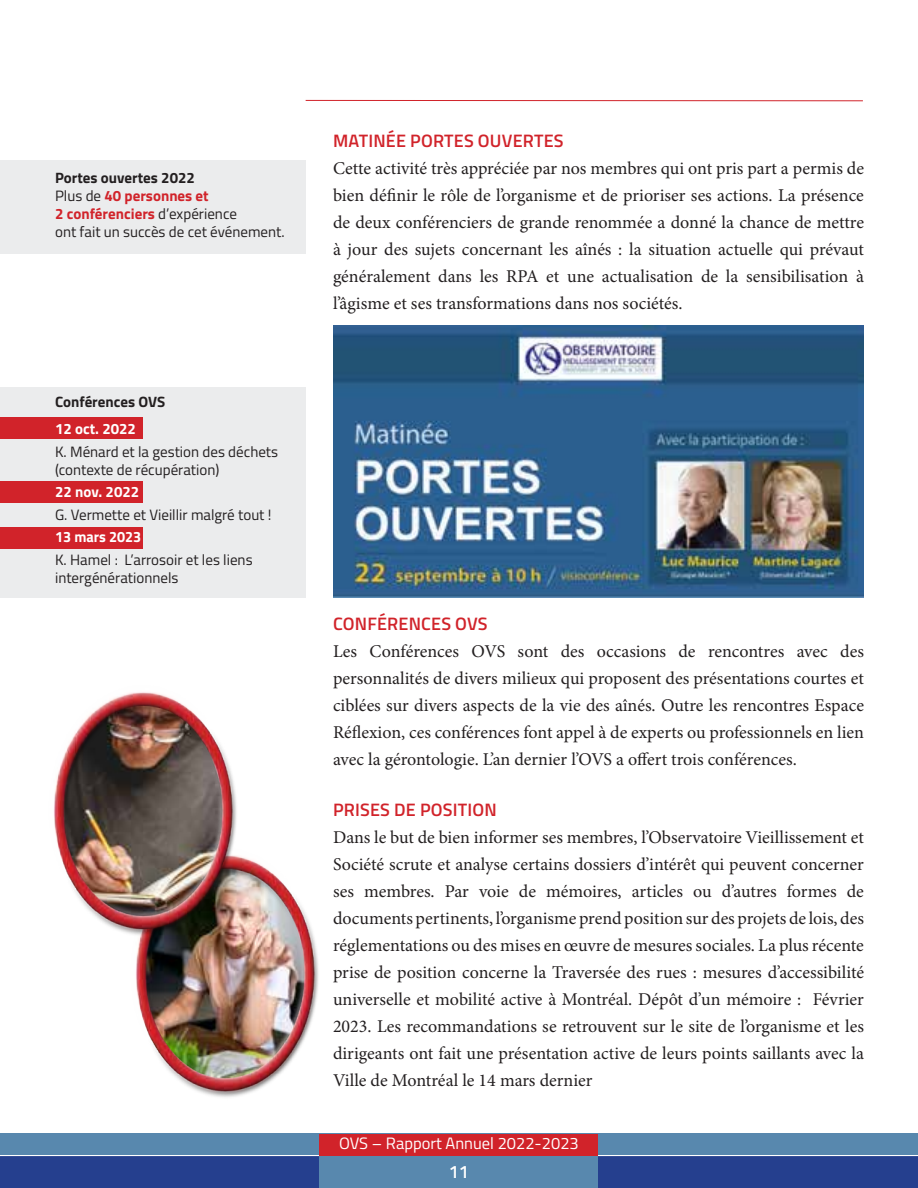
<style>
.page{position:relative;width:918px;height:1188px;background:#fff}
.page>*{position:absolute;margin:0;border:0;box-sizing:border-box;transform-origin:0 0}
.t1{font:18px/27px "Minion Pro";color:#231f20;text-align:justify}
.t2{font:600 18px "Titillium";letter-spacing:.01em;color:#d1232a}
.t3{font:600 18px "Titillium";color:#fff}
.t4{font:16.5px "Titillium";color:#fff}
.t5{font:15px/18px "Titillium";color:#231f20}
.t6{font:700 15px/18px "Titillium";color:#d1232a}
.t7{font:700 15px "Titillium";color:#231f20}
.t8{font:700 15px "Titillium";color:#fff}
.t9{font:700 15px "Titillium";color:#fff;scale:.96 1}
.s1{font-weight:400;color:#231f20}
</style>
<div class="page">
<div style="left:0;top:1155px;width:918px;height:33px;background:#253f8e"></div>
<div style="left:0;top:1133px;width:918px;height:22px;background:#5888ae"></div>
<div style="left:320px;top:1134px;width:278px;height:54px;background:#d1232a"></div>
<div style="left:320px;top:1157px;width:278px;height:31px;background:#5888ae"></div>
<img style="left:333px;top:325px;width:531px;height:273px">
<img style="left:136px;top:857px;width:183px;height:240px">
<img style="left:54px;top:692px;width:190px;height:252px">
<hr style="left:306px;top:100px;width:557px;height:1px;background:#d1232a">
<div style="left:0;top:160px;width:306px;height:94px;background:#ebeced"></div>
<div style="left:0;top:387px;width:306px;height:211px;background:#ebeced"></div>
<div style="left:0;top:417px;width:143px;height:22px;background:#d1232a"></div>
<div style="left:0;top:481px;width:143px;height:22px;background:#d1232a"></div>
<div style="left:0;top:527px;width:143px;height:22px;background:#d1232a"></div>
<p class="t7" style="left:55px;top:166px;width:141px">Portes ouvertes 2022</p>
<p class="t6" style="left:55px;top:186px;width:183px"><span class="s1">Plus de</span> 40 personnes et<br>2 conférenciers <span class="s1">d’expérience</span></p>
<p class="t5" style="left:55px;top:222px;width:231px">ont fait un succès de cet événement.</p>
<p class="t7" style="left:55px;top:391px;width:112px">Conférences OVS</p>
<p class="t8" style="left:55px;top:418px;width:82px">12 oct. 2022</p>
<p class="t5" style="left:55px;top:442px;width:225px">K. Ménard et la gestion des déchets (contexte de récupération)</p>
<p class="t8" style="left:55px;top:481px;width:86px">22 nov. 2022</p>
<p class="t5" style="left:55px;top:505px;width:218px">G. Vermette et Vieillir malgré tout !</p>
<p class="t9" style="left:55px;top:526px;width:91px">13 mars 2023</p>
<p class="t5" style="left:55px;top:550px;width:199px">K. Hamel : L’arrosoir et les liens intergénérationnels</p>
<p class="t2" style="left:333px;top:127px;width:232px">MATINÉE PORTES OUVERTES</p>
<p class="t1" style="left:333px;top:154px;width:533px">Cette activité très appréciée par nos membres qui ont pris part a permis de bien définir le rôle de l’organisme et de prioriser ses actions. La présence de deux conférenciers de grande renommée a donné la chance de mettre à jour des sujets concernant les aînés : la situation actuelle qui prévaut généralement dans les RPA et une actualisation de la sensibilisation à l’âgisme et ses transformations dans nos sociétés.</p>
<p class="t2" style="left:333px;top:610px;width:156px">CONFÉRENCES OVS</p>
<p class="t1" style="left:333px;top:637px;width:533px">Les Conférences OVS sont des occasions de rencontres avec des personnalités de divers milieux qui proposent des présentations courtes et ciblées sur divers aspects de la vie des aînés. Outre les rencontres Espace Réflexion, ces conférences font appel à de experts ou professionnels en lien avec la gérontologie. L’an dernier l’OVS a offert trois conférences.</p>
<p class="t2" style="left:333px;top:796px;width:165px">PRISES DE POSITION</p>
<p class="t1" style="left:333px;top:823px;width:533px">Dans le but de bien informer ses membres, l’Observatoire Vieillissement et Société scrute et analyse certains dossiers d’intérêt qui peuvent concerner ses membres. Par voie de mémoires, articles ou d’autres formes de documents pertinents, l’organisme prend position sur des projets de lois, des réglementations ou des mises en œuvre de mesures sociales. La plus récente prise de position concerne la Traversée des rues : mesures d’accessibilité universelle et mobilité active à Montréal. Dépôt d’un mémoire : Février 2023. Les recommandations se retrouvent sur le site de l’organisme et les dirigeants ont fait une présentation active de leurs points saillants avec la Ville de Montréal le 14 mars dernier</p>
<p class="t4" style="left:339px;top:1132px;width:241px">OVS – Rapport Annuel 2022-2023</p>
<p class="t3" style="left:449px;top:1158px;width:22px">11</p>
</div>
